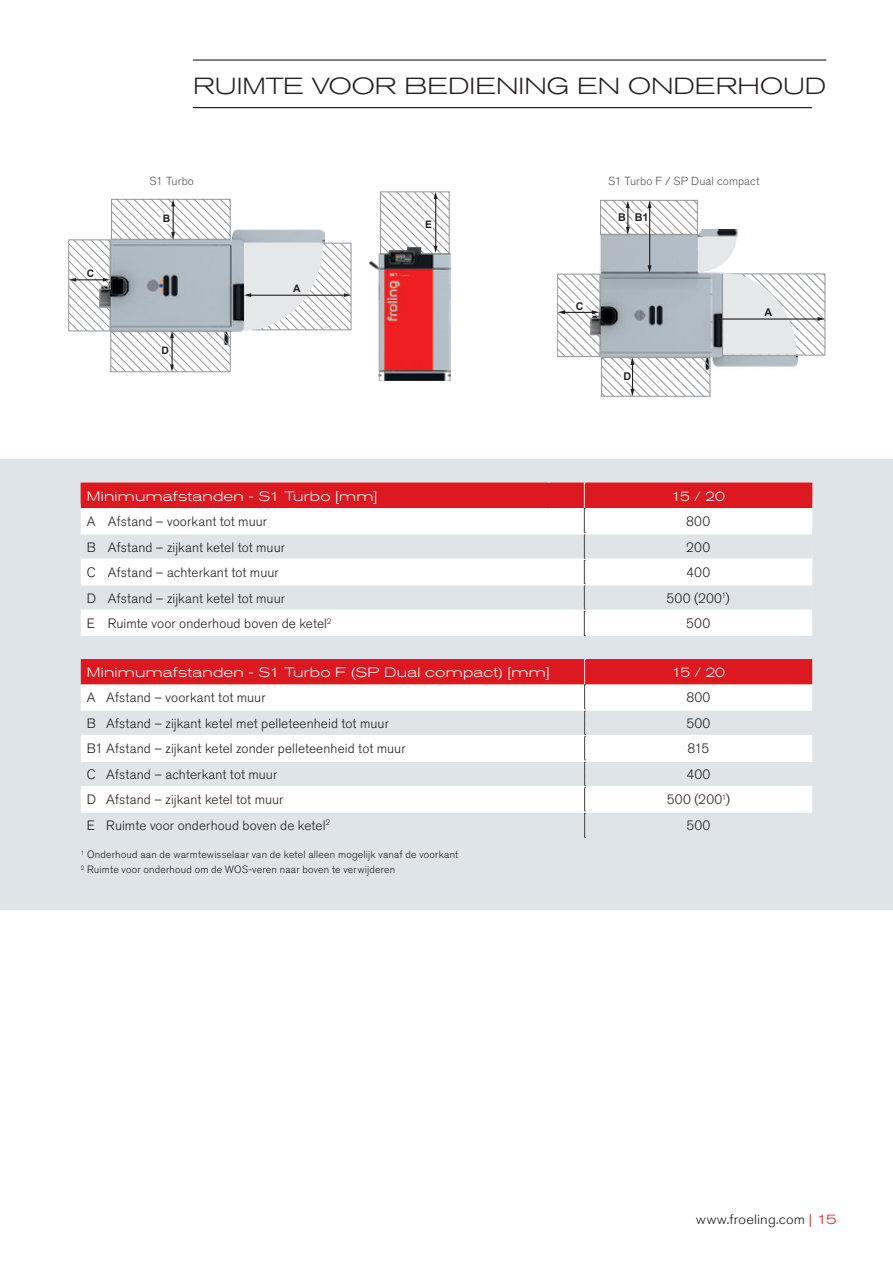
<style>
.page{position:relative;width:893px;height:1263px;background:#fff}
.page>*{position:absolute;margin:0;border:0;box-sizing:border-box;transform-origin:0 0}
.t1{font:300 expanded 23.1px "Akzidenz Grotesk BQ";color:#231f20;scale:1.08 1}
.t2{font:300 13.5px "Akzidenz Grotesk BQ";letter-spacing:.01em;color:#231f20}
.t3{font:300 expanded 13.5px "Akzidenz Grotesk BQ";letter-spacing:.015em;color:#fff;scale:1.08 1}
.t4{font:300 13.5px "Akzidenz Grotesk BQ";letter-spacing:.01em;color:#231f20;scale:1.08 1}
.t5{font:300 expanded 13.5px "Akzidenz Grotesk BQ";letter-spacing:.015em;color:#fff}
.t6{font:300 11.55px "Akzidenz Grotesk BQ";letter-spacing:.015em;color:#57585a}
.t7{font:700 10.8px "Arial";color:#231f20}
.t8{font:300 10.5px "Akzidenz Grotesk BQ";letter-spacing:.02em;color:#231f20}
.t9{font:300 expanded 10.5px "Akzidenz Grotesk BQ";letter-spacing:.025em;color:#fff;scale:1.08 1}
.t10{font:300 10.5px "Akzidenz Grotesk BQ";letter-spacing:.02em;color:#57585a}
.t11{font:300 expanded 10.5px "Akzidenz Grotesk BQ";letter-spacing:.025em;color:#fff}
.t12{font:700 10.35px "Arial";color:#231f20}
.s1{font-stretch:expanded;color:#dc1820}
</style>
<div class="page">
<div style="left:0;top:459px;width:893px;height:451px;background:#dfe4e8"></div>
<hr style="left:193px;top:59px;width:633px;height:2px;background:#231f20">
<svg style="left:81px;top:659px;width:731px;height:179px"></svg>
<hr style="left:81px;top:709px;width:504px;height:2px;background:#fff">
<hr style="left:585px;top:709px;width:227px;height:2px;background:#fff">
<hr style="left:81px;top:735px;width:504px;height:1px;background:#fff">
<hr style="left:585px;top:735px;width:227px;height:1px;background:#fff">
<hr style="left:81px;top:760px;width:504px;height:2px;background:#fff">
<hr style="left:585px;top:760px;width:227px;height:2px;background:#fff">
<hr style="left:81px;top:786px;width:504px;height:1px;background:#fff">
<hr style="left:585px;top:786px;width:227px;height:1px;background:#fff">
<hr style="left:81px;top:811px;width:504px;height:2px;background:#fff">
<hr style="left:585px;top:811px;width:227px;height:2px;background:#fff">
<svg style="left:81px;top:483px;width:731px;height:153px"></svg>
<hr style="left:81px;top:533px;width:503px;height:1px;background:#fff">
<hr style="left:584px;top:533px;width:228px;height:1px;background:#fff">
<hr style="left:81px;top:558px;width:503px;height:2px;background:#fff">
<hr style="left:584px;top:558px;width:228px;height:2px;background:#fff">
<hr style="left:81px;top:584px;width:503px;height:1px;background:#fff">
<hr style="left:584px;top:584px;width:228px;height:1px;background:#fff">
<hr style="left:81px;top:609px;width:503px;height:2px;background:#fff">
<hr style="left:584px;top:609px;width:228px;height:2px;background:#fff">
<img style="left:231px;top:229px;width:93px;height:104px">
<svg style="left:68px;top:199px;width:163px;height:173px"></svg>
<svg style="left:244px;top:243px;width:108px;height:87px"></svg>
<svg style="left:380px;top:191px;width:70px;height:56px"></svg>
<img style="left:370px;top:247px;width:80px;height:133px">
<div style="left:601px;top:357px;width:109px;height:40px;border:1px solid #939598"></div>
<svg style="left:557px;top:200px;width:268px;height:196px"></svg>
<hr style="left:193px;top:107px;width:619px;height:1px;background:#231f20">
<p class="t1" style="left:193px;top:73px;width:588px">RUIMTE VOOR BEDIENING EN ONDERHOUD</p>
<p class="t6" style="left:150px;top:175px;width:46px">S1 Turbo</p>
<p class="t6" style="left:608px;top:174px;width:153px">S1 Turbo F / SP Dual compact</p>
<p class="t12" style="left:87px;top:266px;width:9px">C</p>
<p class="t12" style="left:163px;top:211px;width:9px">B</p>
<p class="t12" style="left:162px;top:343px;width:9px">D</p>
<p class="t12" style="left:293px;top:281px;width:9px">A</p>
<p class="t12" style="left:425px;top:217px;width:8px">E</p>
<p class="t7" style="left:576px;top:298px;width:9px">C</p>
<p class="t7" style="left:618px;top:210px;width:32px">B B1</p>
<p class="t7" style="left:624px;top:368px;width:9px">D</p>
<p class="t7" style="left:765px;top:305px;width:9px">A</p>
<p class="t9" style="left:87px;top:488px;width:213px">Minimumafstanden - S1 Turbo [mm]</p>
<p class="t11" style="left:659px;top:488px;width:43px">15 / 20</p>
<p class="t3" style="left:87px;top:488px;width:271px">Minimumafstanden - S1 Turbo [mm]</p>
<p class="t5" style="left:672px;top:488px;width:55px">15 / 20</p>
<p class="t2" style="left:87px;top:514px;width:182px">A Afstand – voorkant tot muur</p>
<p class="t2" style="left:686px;top:514px;width:26px">800</p>
<p class="t2" style="left:87px;top:539px;width:200px">B Afstand – zijkant ketel tot muur</p>
<p class="t2" style="left:686px;top:539px;width:26px">200</p>
<p class="t2" style="left:87px;top:565px;width:193px">C Afstand – achterkant tot muur</p>
<p class="t2" style="left:686px;top:565px;width:26px">400</p>
<p class="t2" style="left:87px;top:590px;width:200px">D Afstand – zijkant ketel tot muur</p>
<p class="t2" style="left:667px;top:590px;width:65px">500 (200<sup>1</sup>)</p>
<p class="t2" style="left:87px;top:616px;width:246px">E Ruimte voor onderhoud boven de ketel<sup>2</sup></p>
<p class="t2" style="left:686px;top:616px;width:26px">500</p>
<p class="t10" style="left:87px;top:594px;width:88px">Min. plafondhoogte</p>
<p class="t10" style="left:668px;top:594px;width:27px">2000</p>
<p class="t3" style="left:87px;top:665px;width:430px">Minimumafstanden - S1 Turbo F (SP Dual compact) [mm]</p>
<p class="t5" style="left:672px;top:665px;width:55px">15 / 20</p>
<p class="t2" style="left:87px;top:690px;width:180px">A Afstand – voorkant tot muur</p>
<p class="t2" style="left:686px;top:690px;width:26px">800</p>
<p class="t2" style="left:87px;top:716px;width:304px">B Afstand – zijkant ketel met pelleteenheid tot muur</p>
<p class="t2" style="left:686px;top:716px;width:26px">500</p>
<p class="t2" style="left:87px;top:741px;width:320px">B1 Afstand – zijkant ketel zonder pelleteenheid tot muur</p>
<p class="t2" style="left:687px;top:741px;width:24px">815</p>
<p class="t2" style="left:87px;top:767px;width:192px">C Afstand – achterkant tot muur</p>
<p class="t2" style="left:686px;top:767px;width:26px">400</p>
<p class="t2" style="left:87px;top:792px;width:198px">D Afstand – zijkant ketel tot muur</p>
<p class="t2" style="left:667px;top:792px;width:65px">500 (200<sup>1</sup>)</p>
<p class="t2" style="left:87px;top:818px;width:245px">E Ruimte voor onderhoud boven de ketel<sup>2</sup></p>
<p class="t2" style="left:686px;top:818px;width:26px">500</p>
<p class="t8" style="left:81px;top:848px;width:379px"><sup>1</sup> Onderhoud aan de warmtewisselaar van de ketel alleen mogelijk vanaf de voorkant</p>
<p class="t8" style="left:81px;top:863px;width:316px"><sup>2</sup> Ruimte voor onderhoud om de WOS-veren naar boven te verwijderen</p>
<p class="t4" style="left:696px;top:1212px;width:132px">www.froeling.com <span class="s1">| 15</span></p>
</div>
